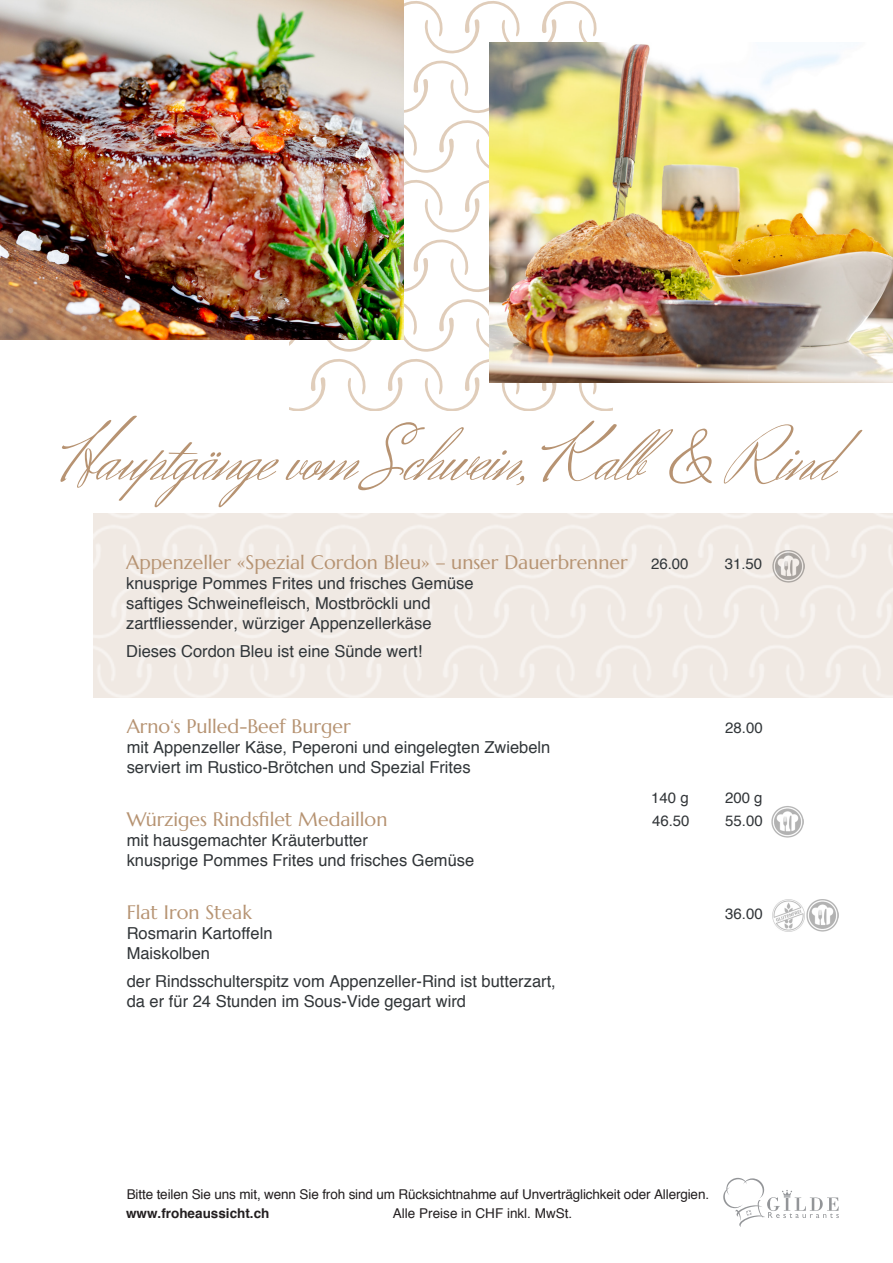
<style>
.page{position:relative;width:893px;height:1263px;background:#fff}
.page>*{position:absolute;margin:0;border:0;box-sizing:border-box;transform-origin:0 0}
.t1{font:75px "Herr Von Muellerhoff";letter-spacing:-.02em;color:#b79372}
.t2{font:19.5px "Marcellus";color:#b69372}
.t3{font:16.5px/19.8px "Helvetica";color:#313639}
.t4{font:16.5px/19.8px "Helvetica";color:#313538}
.t5{font:15px "Helvetica";color:#313538}
.t6{font:15px "Helvetica";color:#313639}
.t7{font:13.5px/19.5px "Helvetica";letter-spacing:-.01em;color:#231f20}
.t8{font:700 13.5px "Helvetica";color:#231f20}
.s1{font-family:"Mr De Haviland"}
.s2{font-family:"Helvetica";font-size:15px;color:#313639}
</style>
<div class="page">
<svg style="left:723px;top:1178px;width:116px;height:49px"></svg>
<img style="left:772px;top:899px;width:32px;height:32px">
<img style="left:806px;top:899px;width:33px;height:32px">
<img style="left:772px;top:806px;width:32px;height:31px">
<svg style="left:289px;top:1px;width:323px;height:409px"></svg>
<img style="left:0;top:0;width:404px;height:339px">
<img style="left:489px;top:43px;width:404px;height:340px">
<img style="left:772px;top:550px;width:32px;height:32px">
<h1 class="t1" style="left:60px;top:410px;width:776px">Hauptgänge vom <span class="s1">S</span>chwein, Kalb <span class="s1">&amp;</span> Rind</h1>
<p class="t2" style="left:126px;top:550px;width:564px">Appenzeller «Spezial Cordon Bleu» – unser Dauerbrenner <span class="s2">26.00</span></p>
<p class="t6" style="left:725px;top:554px;width:39px">31.50</p>
<p class="t3" style="left:126px;top:573px;width:349px">knusprige Pommes Frites und frisches Gemüse saftiges Schweinefleisch, Mostbröckli und zartfliessender, würziger Appenzellerkäse</p>
<p class="t3" style="left:126px;top:641px;width:298px">Dieses Cordon Bleu ist eine Sünde wert!</p>
<p class="t2" style="left:127px;top:714px;width:226px">Arno‘s Pulled-Beef Burger</p>
<p class="t6" style="left:725px;top:719px;width:39px">28.00</p>
<p class="t3" style="left:127px;top:737px;width:425px">mit Appenzeller Käse, Peperoni und eingelegten Zwiebeln serviert im Rustico-Brötchen und Spezial Frites</p>
<p class="t2" style="left:127px;top:807px;width:262px">Würziges Rindsfilet Medaillon</p>
<p class="t5" style="left:652px;top:811px;width:39px">46.50</p>
<p class="t5" style="left:725px;top:811px;width:39px">55.00</p>
<p class="t4" style="left:127px;top:830px;width:349px">mit hausgemachter Kräuterbutter<br>knusprige Pommes Frites und frisches Gemüse</p>
<p class="t2" style="left:127px;top:900px;width:127px">Flat Iron Steak</p>
<p class="t5" style="left:725px;top:904px;width:39px">36.00</p>
<p class="t4" style="left:127px;top:923px;width:147px">Rosmarin Kartoffeln<br>Maiskolben</p>
<p class="t4" style="left:127px;top:971px;width:431px">der Rindsschulterspitz vom Appenzeller-Rind ist butterzart, da er für 24 Stunden im Sous-Vide gegart wird</p>
<p class="t5" style="left:651px;top:788px;width:39px">140 g</p>
<p class="t5" style="left:725px;top:788px;width:39px">200 g</p>
<p class="t7" style="left:393px;top:1184px;width:318px;text-indent:-266px">Bitte teilen Sie uns mit, wenn Sie froh sind um Rücksichtnahme auf Unverträglichkeit oder Allergien.<br>Alle Preise in CHF inkl. MwSt.</p>
<p class="t8" style="left:126px;top:1205px;width:145px">www.froheaussicht.ch</p>
</div>
